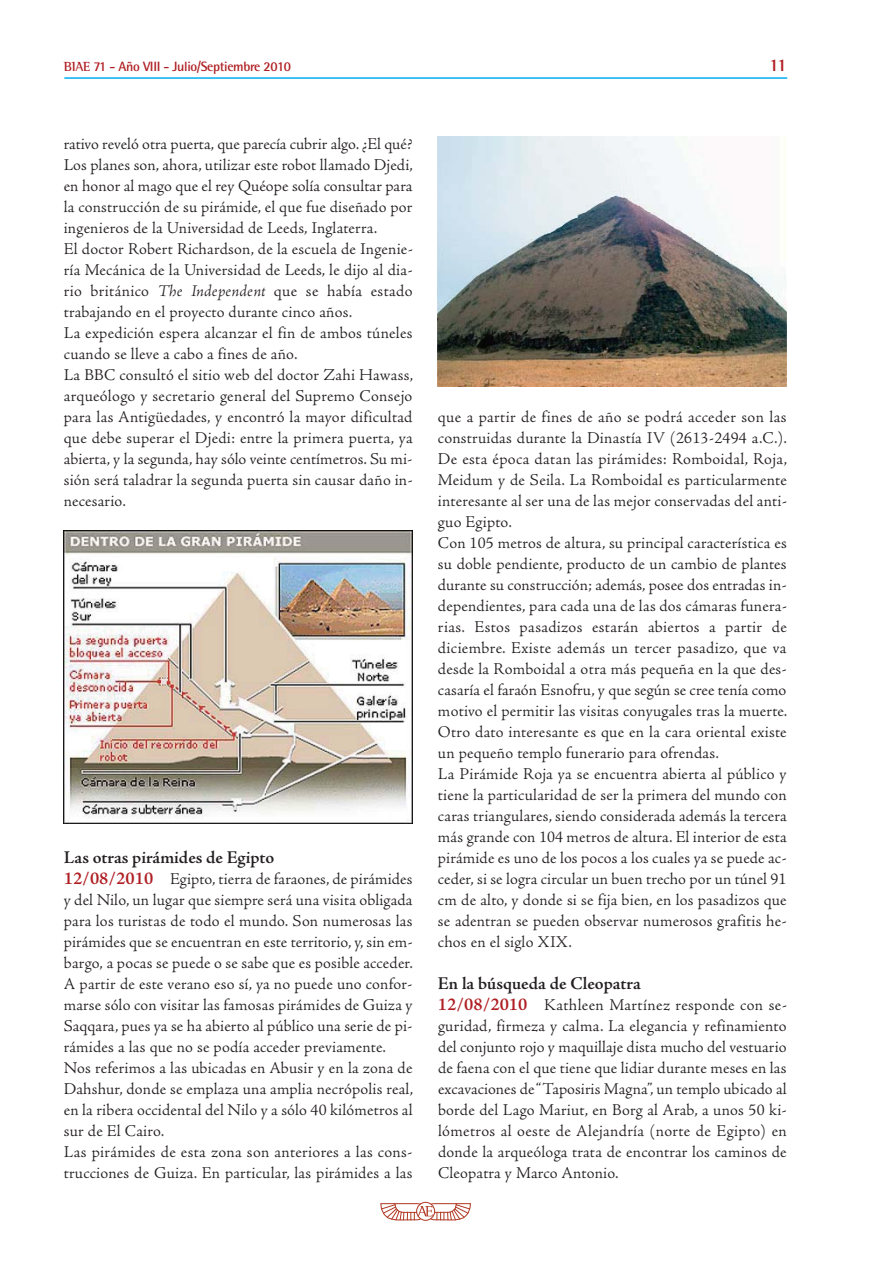
<style>
.page{position:relative;width:893px;height:1263px;background:#fff}
.page>*{position:absolute;margin:0;border:0;box-sizing:border-box;transform-origin:0 0}
.t1{font:600 18px "Adobe Jenson Pro";color:#231f20}
.t2{font:700 18px "Rotis Semi Serif";color:#af1e23}
.t3{font:300 16.5px/21px "Adobe Jenson Pro";letter-spacing:.015em;color:#231f20}
.t4{font:700 13.5px "Rotis Semi Sans";letter-spacing:-.025em;color:#af1e23}
.s1{font-family:"Rotis Semi Serif"}
.s2{font-style:italic}
.s3{font-weight:600;font-size:18px;color:#af1e23}
</style>
<div class="page">
<hr style="left:64px;top:77px;width:723px;height:2px;background:#00aeef">
<div style="left:416px;top:1202px;width:19px;height:19px;border:1px solid #b03823;border-radius:50%"></div>
<svg style="left:380px;top:1203px;width:91px;height:18px"></svg>
<img style="left:438px;top:136px;width:349px;height:251px">
<img style="left:64px;top:531px;width:348px;height:292px">
<p class="t4" style="left:64px;top:62px;width:229px"><span class="s1">BIAE</span> 71 - Año VIII - Julio/Septiembre 2010</p>
<p class="t2" style="left:769px;top:58px;width:19px">11</p>
<p class="t3" style="left:64px;top:134px;width:351px">rativo reveló otra puerta, que parecía cubrir algo. ¿El qué?<br>Los planes son, ahora, utilizar este robot llamado Djedi, en honor al mago que el rey Quéope solía consultar para la construcción de su pirámide, el que fue diseñado por ingenieros de la Universidad de Leeds, Inglaterra.<br>El doctor Robert Richardson, de la escuela de Ingenie&shy;ría Mecánica de la Universidad de Leeds, le dijo al dia&shy;rio británico <span class="s2">The Independent</span> que se había estado trabajando en el proyecto durante cinco años.<br>La expedición espera alcanzar el fin de ambos túneles cuando se lleve a cabo a fines de año.<br>La BBC consultó el sitio web del doctor Zahi Hawass, arqueólogo y secretario general del Supremo Consejo para las Antigüedades, y encontró la mayor dificultad que debe superar el Djedi: entre la primera puerta, ya abierta, y la segunda, hay sólo veinte centímetros. Su mi&shy;sión será taladrar la segunda puerta sin causar daño in&shy;necesario.</p>
<p class="t1" style="left:64px;top:850px;width:212px">Las otras pirámides de Egipto</p>
<p class="t3" style="left:64px;top:869px;width:351px"><span class="s3">12/08/2010</span> Egipto, tierra de faraones, de pirámides y del Nilo, un lugar que siempre será una visita obligada para los turistas de todo el mundo. Son numerosas las pirámides que se encuentran en este territorio, y, sin em&shy;bargo, a pocas se puede o se sabe que es posible acceder.<br>A partir de este verano eso sí, ya no puede uno confor&shy;marse sólo con visitar las famosas pirámides de Guiza y Saqqara, pues ya se ha abierto al público una serie de pi&shy;rámides a las que no se podía acceder previamente.<br>Nos referimos a las ubicadas en Abusir y en la zona de Dahshur, donde se emplaza una amplia necrópolis real, en la ribera occidental del Nilo y a sólo 40 kilómetros al sur de El Cairo.<br>Las pirámides de esta zona son anteriores a las cons&shy;trucciones de Guiza. En particular, las pirámides a las</p>
<p class="t3" style="left:438px;top:408px;width:351px">que a partir de fines de año se podrá acceder son las construidas durante la Dinastía IV (2613-2494 a.C.).<br>De esta época datan las pirámides: Romboidal, Roja, Meidum y de Seila. La Romboidal es particularmente interesante al ser una de las mejor conservadas del anti&shy;guo Egipto.<br>Con 105 metros de altura, su principal característica es su doble pendiente, producto de un cambio de plantes durante su construcción; además, posee dos entradas in&shy;dependientes, para cada una de las dos cámaras funera&shy;rias. Estos pasadizos estarán abiertos a partir de diciembre. Existe además un tercer pasadizo, que va desde la Romboidal a otra más pequeña en la que des&shy;casaría el faraón Esnofru, y que según se cree tenía como motivo el permitir las visitas conyugales tras la muerte.<br>Otro dato interesante es que en la cara oriental existe un pequeño templo funerario para ofrendas.<br>La Pirámide Roja ya se encuentra abierta al público y tiene la particularidad de ser la primera del mundo con caras triangulares, siendo considerada además la tercera más grande con 104 metros de altura. El interior de esta pirámide es uno de los pocos a los cuales ya se puede ac&shy;ceder, si se logra circular un buen trecho por un túnel 91 cm de alto, y donde si se fija bien, en los pasadizos que se adentran se pueden observar numerosos grafitis he&shy;chos en el siglo XIX.</p>
<p class="t1" style="left:438px;top:976px;width:204px">En la búsqueda de Cleopatra</p>
<p class="t3" style="left:438px;top:995px;width:351px;text-align:justify"><span class="s3">12/08/2010</span> Kathleen Martínez responde con se&shy;guridad, firmeza y calma. La elegancia y refinamiento del conjunto rojo y maquillaje dista mucho del vestuario de faena con el que tiene que lidiar durante meses en las excavaciones de “Taposiris Magna”, un templo ubicado al borde del Lago Mariut, en Borg al Arab, a unos 50 ki&shy;lómetros al oeste de Alejandría (norte de Egipto) en donde la arqueóloga trata de encontrar los caminos de Cleopatra y Marco Antonio.</p>
</div>
